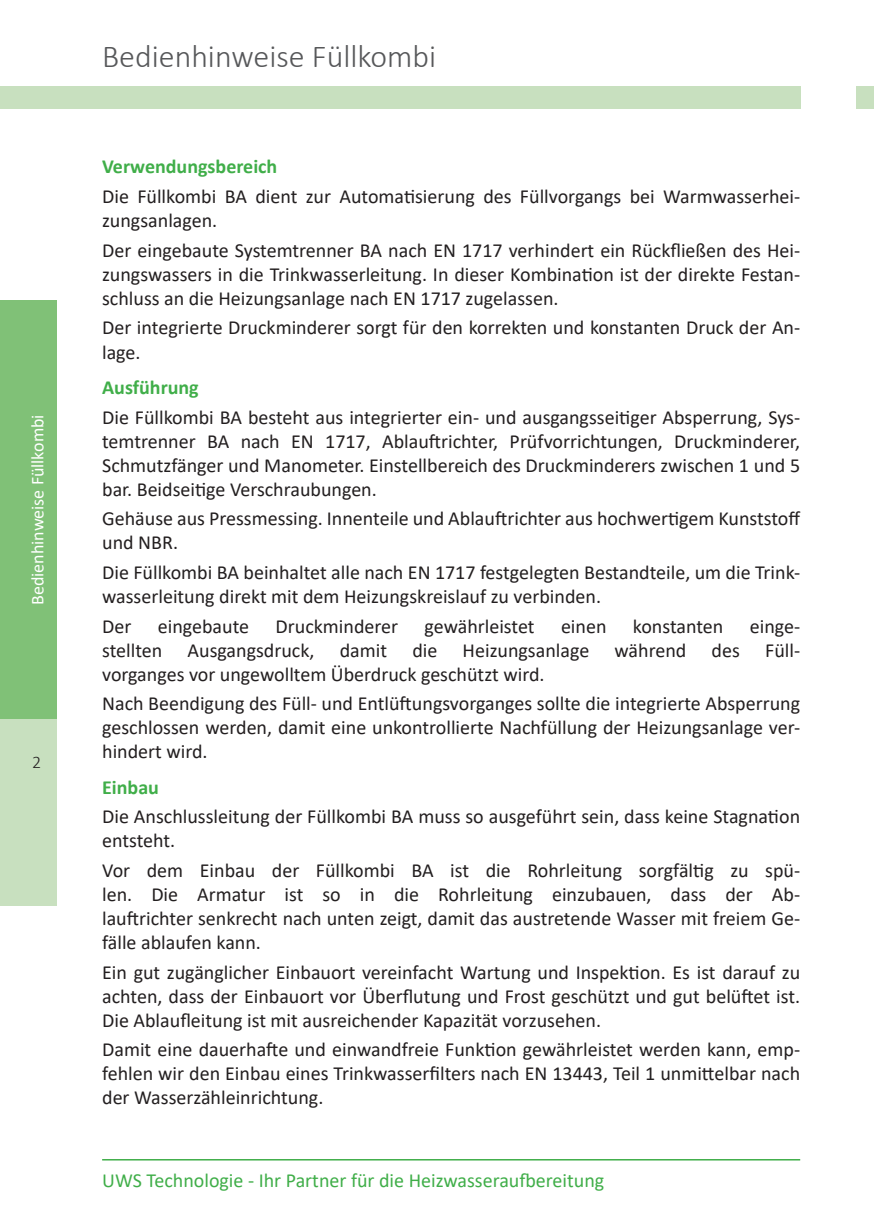
<style>
.page{position:relative;width:874px;height:1225px;background:#fff}
.page>*{position:absolute;margin:0;border:0;box-sizing:border-box;transform-origin:0 0}
.t1{font:300 32px "Calibri";color:#57585a}
.t2{font:20px/24px "Calibri";color:#231f20;text-align:justify}
.t3{font:20px "Calibri";color:#40ae49}
.t4{font:700 20px "Calibri";color:#40ae49}
.t5{font:18px "Calibri";color:#fff}
.t6{font:300 18px "Calibri";color:#231f20}
</style>
<div class="page">
<hr style="left:102px;top:1159px;width:697px;height:1px;background:#40ae49">
<div style="left:0;top:300px;width:57px;height:419px;background:#80c177"></div>
<div style="left:0;top:719px;width:57px;height:186px;background:#c8e0bf"></div>
<div style="left:0;top:86px;width:799px;height:23px;background:#c8e0bf"></div>
<div style="left:856px;top:86px;width:17px;height:23px;background:#c8e0bf"></div>
<p class="t5" style="left:25px;top:605px;width:192px;rotate:-90deg">Bedienhinweise Füllkombi</p>
<p class="t6" style="left:32px;top:751px;width:11px">2</p>
<p class="t1" style="left:102px;top:37px;width:335px">Bedienhinweise Füllkombi</p>
<p class="t4" style="left:102px;top:153px;width:177px">Verwendungsbereich</p>
<p class="t2" style="left:102px;top:184px;width:699px">Die Füllkombi BA dient zur Automatisierung des Füllvorgangs bei Warmwasserhei&shy;zungsanlagen.</p>
<p class="t2" style="left:102px;top:238px;width:699px">Der eingebaute Systemtrenner BA nach EN 1717 verhindert ein Rückfließen des Hei&shy;zungswassers in die Trinkwasserleitung. In dieser Kombination ist der direkte Festan&shy;schluss an die Heizungsanlage nach EN 1717 zugelassen.</p>
<p class="t2" style="left:102px;top:315px;width:699px">Der integrierte Druckminderer sorgt für den korrekten und konstanten Druck der An&shy;lage.</p>
<p class="t4" style="left:102px;top:373px;width:98px">Ausführung</p>
<p class="t2" style="left:102px;top:404px;width:699px">Die Füllkombi BA besteht aus integrierter ein- und ausgangsseitiger Absperrung, Sys&shy;temtrenner BA nach EN 1717, Ablauftrichter, Prüfvorrichtungen, Druckminderer, Schmutzfänger und Manometer. Einstellbereich des Druckminderers zwischen 1 und 5 bar. Beidseitige Verschraubungen.</p>
<p class="t2" style="left:102px;top:506px;width:699px">Gehäuse aus Pressmessing. Innenteile und Ablauftrichter aus hochwertigem Kunststoff und NBR.</p>
<p class="t2" style="left:102px;top:560px;width:699px">Die Füllkombi BA beinhaltet alle nach EN 1717 festgelegten Bestandteile, um die Trink&shy;wasserleitung direkt mit dem Heizungskreislauf zu verbinden.</p>
<p class="t2" style="left:102px;top:613px;width:31px">Der</p>
<p class="t2" style="left:158px;top:613px;width:93px">eingebaute</p>
<p class="t2" style="left:275px;top:613px;width:124px">Druckminderer</p>
<p class="t2" style="left:424px;top:613px;width:111px">gewährleistet</p>
<p class="t2" style="left:560px;top:613px;width:47px">einen</p>
<p class="t2" style="left:632px;top:613px;width:92px">konstanten</p>
<p class="t2" style="left:749px;top:613px;width:52px">einge-</p>
<p class="t2" style="left:102px;top:637px;width:62px">stellten</p>
<p class="t2" style="left:187px;top:637px;width:128px">Ausgangsdruck,</p>
<p class="t2" style="left:339px;top:637px;width:49px">damit</p>
<p class="t2" style="left:412px;top:637px;width:27px">die</p>
<p class="t2" style="left:462px;top:637px;width:128px">Heizungsanlage</p>
<p class="t2" style="left:614px;top:637px;width:73px">während</p>
<p class="t2" style="left:711px;top:637px;width:30px">des</p>
<p class="t2" style="left:764px;top:637px;width:36px">Füll-</p>
<p class="t2" style="left:102px;top:661px;width:444px">vorganges vor ungewolltem Überdruck geschützt wird.</p>
<p class="t2" style="left:102px;top:691px;width:699px">Nach Beendigung des Füll- und Entlüftungsvorganges sollte die integrierte Absperrung geschlossen werden, damit eine unkontrollierte Nachfüllung der Heizungsanlage ver&shy;hindert wird.</p>
<p class="t4" style="left:102px;top:773px;width:58px">Einbau</p>
<p class="t2" style="left:102px;top:804px;width:699px">Die Anschlussleitung der Füllkombi BA muss so ausgeführt sein, dass keine Stagnation entsteht.</p>
<p class="t2" style="left:102px;top:858px;width:699px">Vor dem Einbau der Füllkombi BA ist die Rohrleitung sorgfältig zu spü&shy;len. Die Armatur ist so in die Rohrleitung einzubauen, dass der Ab&shy;lauftrichter senkrecht nach unten zeigt, damit das austretende Wasser mit freiem Ge&shy;fälle ablaufen kann.</p>
<p class="t2" style="left:102px;top:959px;width:699px">Ein gut zugänglicher Einbauort vereinfacht Wartung und Inspektion. Es ist darauf zu achten, dass der Einbauort vor Überflutung und Frost geschützt und gut belüftet ist.<br>Die Ablaufleitung ist mit ausreichender Kapazität vorzusehen.</p>
<p class="t2" style="left:102px;top:1037px;width:699px">Damit eine dauerhafte und einwandfreie Funktion gewährleistet werden kann, emp&shy;fehlen wir den Einbau eines Trinkwasserfilters nach EN 13443, Teil 1 unmittelbar nach der Wasserzähleinrichtung.</p>
<p class="t3" style="left:102px;top:1166px;width:503px">UWS Technologie - Ihr Partner für die Heizwasseraufbereitung</p>
</div>
